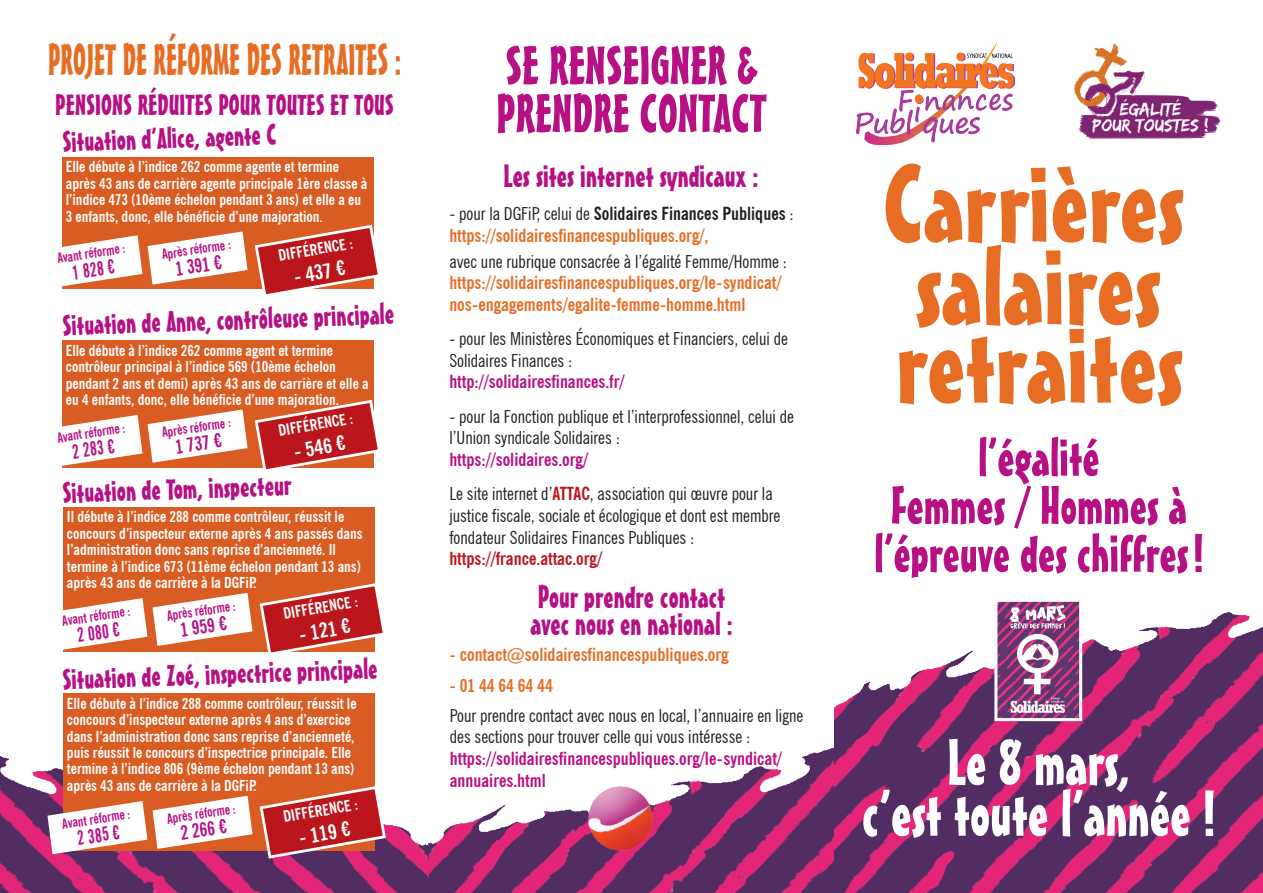
<style>
.page{position:relative;width:1263px;height:893px;background:#fff}
.page>*{position:absolute;margin:0;border:0;box-sizing:border-box;transform-origin:0 0}
.t1{font:107.1px/80.6px "Mister Earl BT";color:#e76d24;scale:1.09 1}
.t2{font:63px/51px "Mister Earl BT";color:#fff;text-align:center}
.t3{font:52.5px/48px "Mister Earl BT";color:#b71084;text-align:center}
.t4{font:43.2px "Mister Earl BT";color:#e76d24;scale:.79 1}
.t5{font:31.5px/27px "Mister Earl BT";color:#b71084}
.t6{font:28.8px "Mister Earl BT";color:#b71084}
.t7{font:28.5px "Mister Earl BT";color:#b71084}
.t8{font:700 condensed 20.7px "News Gothic BT";color:#fff}
.t9{font:700 extra-condensed 19.65px "News Gothic BT";color:#b71084;scale:.92 1}
.t10{font:700 condensed 19.65px "News Gothic BT";color:#b71084;scale:.92 1}
.t11{font:condensed 18px/21.6px "News Gothic BT";color:#231f20}
.t12{font:700 condensed 18px/21.6px "News Gothic BT";color:#e76d24}
.t13{font:700 condensed 18px/21.6px "News Gothic BT";color:#b71084}
.t14{font:700 condensed 18px "News Gothic BT";color:#bb161c}
.t15{font:700 condensed 15.45px "News Gothic BT";color:#fff}
.t16{font:700 condensed 15.15px/16.5px "News Gothic BT";color:#fff}
.t17{font:700 condensed 13.8px "News Gothic BT";color:#b71084;scale:.92 1}
.s1{font-weight:400;color:#231f20}
.s2{color:#231f20}
.s3{font-weight:700;color:#b71084}
.s4{font-weight:700;color:#bb161c}
</style>
<div class="page">
<img style="left:0;top:718px;width:835px;height:175px">
<img style="left:835px;top:612px;width:428px;height:281px">
<img style="left:1074px;top:43px;width:146px;height:96px">
<img style="left:998px;top:603px;width:80px;height:114px">
<div style="left:994px;top:599px;width:88px;height:122px;border:3px solid #fff"></div>
<img style="left:856px;top:43px;width:158px;height:101px">
<img style="left:589px;top:787px;width:64px;height:63px">
<div style="left:62px;top:157px;width:311px;height:131px;background:#d95c22"></div>
<svg style="left:62px;top:235px;width:80px;height:52px"></svg>
<svg style="left:148px;top:223px;width:230px;height:71px"></svg>
<div style="left:62px;top:340px;width:311px;height:128px;background:#d95c22"></div>
<svg style="left:62px;top:415px;width:80px;height:51px"></svg>
<svg style="left:148px;top:398px;width:230px;height:71px"></svg>
<div style="left:63px;top:507px;width:311px;height:144px;background:#d95c22"></div>
<svg style="left:63px;top:598px;width:84px;height:52px"></svg>
<svg style="left:153px;top:593px;width:99px;height:53px"></svg>
<svg style="left:258px;top:581px;width:125px;height:72px"></svg>
<div style="left:63px;top:693px;width:311px;height:157px;background:#d95c22"></div>
<svg style="left:47px;top:801px;width:100px;height:53px"></svg>
<svg style="left:153px;top:796px;width:99px;height:53px"></svg>
<svg style="left:258px;top:784px;width:129px;height:76px"></svg>
<h3 class="t4" style="left:48px;top:34px;width:449px">PROJET DE RÉFORME DES RETRAITES :</h3>
<h3 class="t7" style="left:55px;top:88px;width:340px">PENSIONS RÉDUITES POUR TOUTES ET TOUS</h3>
<h3 class="t6" style="left:62px;top:124px;width:216px;rotate:-2deg">Situation d’Alice, agente C</h3>
<p class="t16" style="left:66px;top:159px;width:303px">Elle débute à l’indice 262 comme agente et termine après 43 ans de carrière agente principale 1ère classe à l’indice 473 (10ème échelon pendant 3 ans) et elle a eu 3 enfants, donc, elle bénéficie d’une majoration.</p>
<p class="t15" style="left:277px;top:246px;width:77px;rotate:-10deg">Diff érence :</p>
<h3 class="t8" style="left:292px;top:264px;width:53px;rotate:-10deg">- 437 €</h3>
<p class="t17" style="left:161px;top:246px;width:77px;rotate:-9deg">Après réforme :</p>
<p class="t17" style="left:56px;top:250px;width:76px;rotate:-9deg">Avant réforme :</p>
<p class="t10" style="left:173px;top:257px;width:52px;rotate:-9deg">1 391 €</p>
<h3 class="t6" style="left:62px;top:308px;width:334px;rotate:-2deg">Situation de Anne, contrôleuse principale</h3>
<p class="t16" style="left:66px;top:342px;width:304px">Elle débute à l’indice 262 comme agent et termine contrôleur principal à l’indice 569 (10ème échelon pendant 2 ans et demi) après 43 ans de carrière et elle a eu 4 enfants, donc, elle bénéficie d’une majoration.</p>
<p class="t17" style="left:56px;top:430px;width:76px;rotate:-9deg">Avant réforme :</p>
<p class="t9" style="left:70px;top:261px;width:48px;rotate:-9deg">1 828 €</p>
<p class="t15" style="left:277px;top:421px;width:77px;rotate:-10deg">Diff érence :</p>
<h3 class="t8" style="left:292px;top:439px;width:53px;rotate:-10deg">- 546 €</h3>
<h3 class="t6" style="left:62px;top:475px;width:231px;rotate:-2deg">Situation de Tom, inspecteur</h3>
<p class="t16" style="left:67px;top:508px;width:297px">Il débute à l’indice 288 comme contrôleur, réussit le concours d’inspecteur externe après 4 ans passés dans l’administration donc sans reprise d’ancienneté. Il termine à l’indice 673 (11ème échelon pendant 13 ans) après 43 ans de carrière à la DGFiP.</p>
<p class="t17" style="left:61px;top:613px;width:76px;rotate:-9deg">Avant réforme :</p>
<p class="t17" style="left:161px;top:424px;width:77px;rotate:-9deg">Après réforme :</p>
<p class="t10" style="left:173px;top:435px;width:52px;rotate:-9deg">1 737 €</p>
<p class="t9" style="left:70px;top:440px;width:48px;rotate:-9deg">2 283 €</p>
<p class="t15" style="left:282px;top:605px;width:77px;rotate:-10deg">Diff érence :</p>
<h3 class="t8" style="left:297px;top:622px;width:53px;rotate:-10deg">- 121 €</h3>
<h3 class="t6" style="left:62px;top:662px;width:317px;rotate:-2deg">Situation de Zoé, inspectrice principale</h3>
<p class="t16" style="left:67px;top:695px;width:291px">Elle débute à l’indice 288 comme contrôleur, réussit le concours d’inspecteur externe après 4 ans d’exercice dans l’administration donc sans reprise d’ancienneté, puis réussit le concours d’inspectrice principale. Elle termine à l’indice 806 (9ème échelon pendant 13 ans) après 43 ans de carrière à la DGFiP.</p>
<p class="t17" style="left:61px;top:816px;width:76px;rotate:-9deg">Avant réforme :</p>
<p class="t17" style="left:166px;top:608px;width:77px;rotate:-9deg">Après réforme :</p>
<p class="t10" style="left:178px;top:618px;width:52px;rotate:-9deg">1 959 €</p>
<p class="t9" style="left:75px;top:624px;width:48px;rotate:-9deg">2 080 €</p>
<p class="t15" style="left:282px;top:808px;width:77px;rotate:-10deg">Diff érence :</p>
<h3 class="t8" style="left:297px;top:825px;width:53px;rotate:-10deg">- 119 €</h3>
<p class="t17" style="left:166px;top:810px;width:77px;rotate:-9deg">Après réforme :</p>
<p class="t10" style="left:178px;top:821px;width:52px;rotate:-9deg">2 266 €</p>
<p class="t9" style="left:75px;top:827px;width:48px;rotate:-9deg">2 385 €</p>
<h3 class="t3" style="left:496px;top:41px;width:272px;text-align:left">SE RENSEIGNER &amp;<br>PRENDRE CONTACT</h3>
<h3 class="t5" style="left:503px;top:162px;width:256px">Les sites internet syndicaux :</h3>
<p class="t12" style="left:449px;top:203px;width:346px"><span class="s1">- pour la DGFiP, celui de</span> <span class="s2">Solidaires Finances Publiques</span> <span class="s1">: </span>https://solidairesfinancespubliques.org/,</p>
<p class="t11" style="left:449px;top:250px;width:339px">avec une rubrique consacrée à l’égalité Femme/Homme :</p>
<p class="t12" style="left:449px;top:272px;width:334px">https://solidairesfinancespubliques.org/le-syndicat/ nos-engagements/egalite-femme-homme.html</p>
<p class="t11" style="left:449px;top:328px;width:340px">- pour les Ministères Économiques et Financiers, celui de<br>Solidaires Finances :</p>
<p class="t13" style="left:449px;top:371px;width:177px">http://solidairesfinances.fr/</p>
<p class="t11" style="left:449px;top:405px;width:346px">- pour la Fonction publique et l’interprofessionnel, celui de l’Union syndicale Solidaires :</p>
<p class="t11" style="left:449px;top:442px;width:325px;line-height:34.3px"><span class="s3">https://solidaires.org/<br></span>Le site internet d’<span class="s4">ATTAC</span>, association qui œuvre pour la</p>
<p class="t11" style="left:449px;top:505px;width:333px">justice fiscale, sociale et écologique et dont est membre fondateur Solidaires Finances Publiques :</p>
<p class="t14" style="left:449px;top:548px;width:154px">https://france.attac.org/</p>
<h3 class="t5" style="left:530px;top:583px;width:204px">Pour prendre contact avec nous en national :</h3>
<p class="t12" style="left:450px;top:644px;width:280px">- contact@solidairesfinancespubliques.org</p>
<p class="t12" style="left:450px;top:674px;width:104px">- 01 44 64 64 44</p>
<p class="t11" style="left:450px;top:704px;width:355px">Pour prendre contact avec nous en local, l’annuaire en ligne des sections pour trouver celle qui vous intéresse :</p>
<p class="t13" style="left:450px;top:747px;width:334px">https://solidairesfinancespubliques.org/le-syndicat/ annuaires.html</p>
<h1 class="t1" style="left:883px;top:163px;width:278px">Carrières salaires retraites</h1>
<h3 class="t3" style="left:874px;top:433px;width:331px">l’égalité<br>Femmes / Hommes à l’épreuve des chiffres!</h3>
<h2 class="t2" style="left:862px;top:736px;width:355px">Le 8 mars,<br>c’est toute l’année !</h2>
</div>
